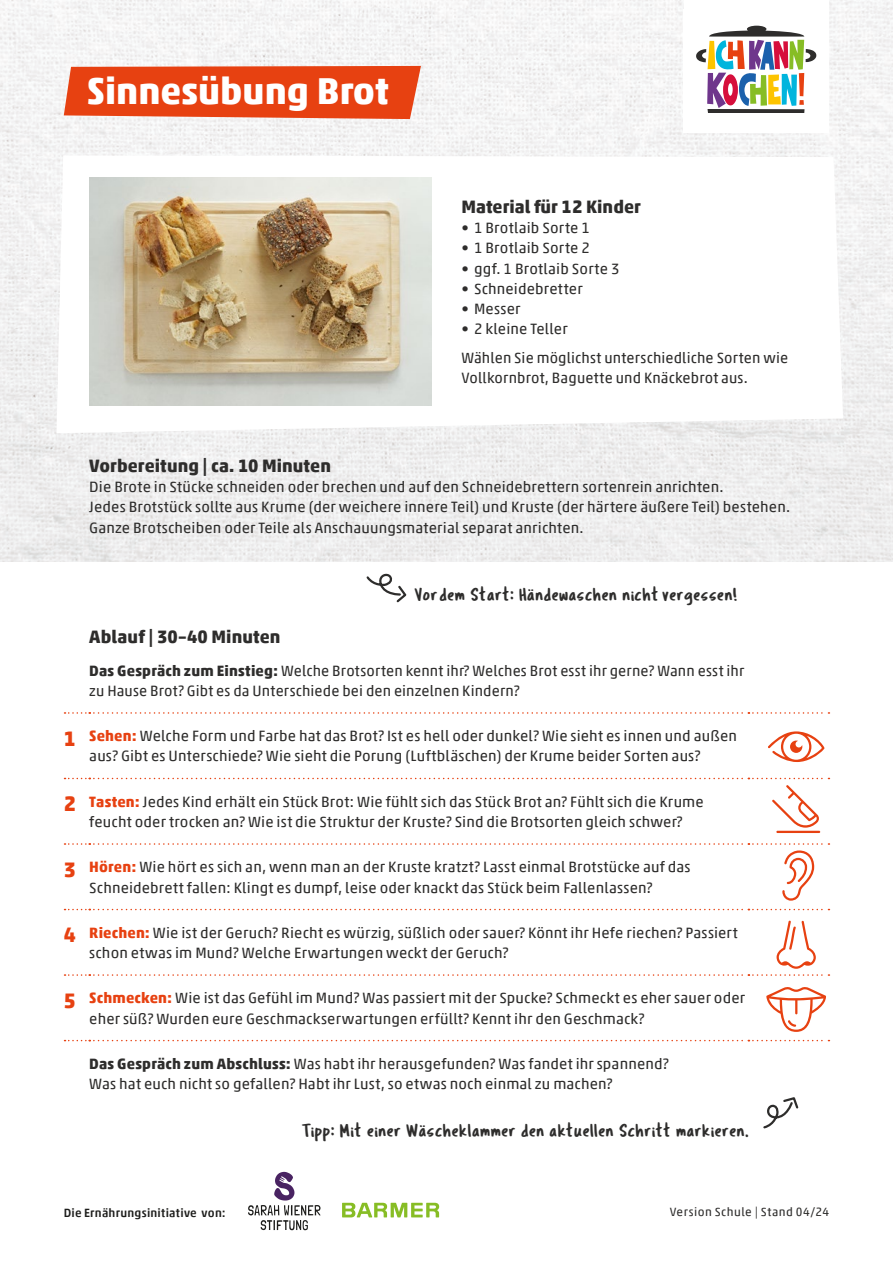
<style>
.page{position:relative;width:893px;height:1263px;background:#fff}
.page>*{position:absolute;margin:0;border:0;box-sizing:border-box;transform-origin:0 0}
.t1{font:700 37.5px "Akko Pro";color:#fff}
.t2{font:18.75px "Tragic Marker";letter-spacing:.025em;color:#2e2d2c}
.t3{font:700 18px "Akko Pro";letter-spacing:.005em;color:#2e2d2c}
.t4{font:15px/20.2px "Akko Pro";letter-spacing:.01em;color:#2e2d2c}
.t5{font:500 12px "Akko Pro";letter-spacing:.02em;color:#1d1d1b}
.t6{font:12px "Akko Pro";letter-spacing:.04em;color:#2e2d2c}
.s1{font-weight:700}
.s2{font-weight:700;font-size:21px;color:#e74111}
.s3{font-weight:700;color:#e74111}
</style>
<div class="page">
<img style="left:0;top:0;width:893px;height:561px">
<svg style="left:56px;top:155px;width:787px;height:278px"></svg>
<svg style="left:763px;top:1097px;width:36px;height:32px"></svg>
<svg style="left:366px;top:573px;width:41px;height:30px"></svg>
<svg style="left:766px;top:987px;width:60px;height:45px"></svg>
<svg style="left:768px;top:731px;width:56px;height:31px"></svg>
<hr style="left:776px;top:831px;width:44px;height:2px;background:#e74111">
<svg style="left:772px;top:785px;width:47px;height:43px"></svg>
<img style="left:89px;top:177px;width:343px;height:228px">
<svg style="left:64px;top:66px;width:357px;height:53px;background:#e74c1f"></svg>
<div style="left:684px;top:0;width:145px;height:131px;background:#fff"></div>
<div style="left:684px;top:9px;width:145px;height:124px;background:#fff"></div>
<svg style="left:696px;top:26px;width:120px;height:87px"></svg>
<svg style="left:65px;top:712px;width:764px;height:2px"></svg>
<svg style="left:65px;top:778px;width:764px;height:1px"></svg>
<svg style="left:65px;top:843px;width:764px;height:58px"></svg>
<svg style="left:65px;top:909px;width:764px;height:1px"></svg>
<svg style="left:65px;top:920px;width:764px;height:56px"></svg>
<svg style="left:65px;top:1040px;width:764px;height:1px"></svg>
<svg style="left:342px;top:1203px;width:97px;height:14px"></svg>
<svg style="left:248px;top:1172px;width:73px;height:58px"></svg>
<h1 class="t1" style="left:87px;top:68px;width:303px">Sinnesübung Brot</h1>
<p class="t3" style="left:461px;top:195px;width:181px">Material für 12 Kinder</p>
<p class="t4" style="left:461px;top:217px;width:130px">• 1 Brotlaib Sorte 1</p>
<p class="t4" style="left:461px;top:238px;width:130px">• 1 Brotlaib Sorte 2</p>
<p class="t4" style="left:461px;top:258px;width:160px">• ggf. 1 Brotlaib Sorte 3</p>
<p class="t4" style="left:461px;top:278px;width:123px">• Schneidebretter</p>
<p class="t4" style="left:461px;top:298px;width:61px">• Messer</p>
<p class="t4" style="left:461px;top:314px;width:328px;line-height:28.8px">• 2 kleine Teller<br>Wählen Sie möglichst unterschiedliche Sorten wie</p>
<p class="t4" style="left:461px;top:368px;width:288px">Vollkornbrot, Baguette und Knäckebrot aus.</p>
<p class="t3" style="left:89px;top:454px;width:243px">Vorbereitung | ca. 10 Minuten</p>
<p class="t4" style="left:89px;top:476px;width:702px">Die Brote in Stücke schneiden oder brechen und auf den Schneidebrettern sortenrein anrichten.<br>Jedes Brotstück sollte aus Krume (der weichere innere Teil) und Kruste (der härtere äußere Teil) bestehen.<br>Ganze Brotscheiben oder Teile als Anschauungsmaterial separat anrichten.</p>
<p class="t3" style="left:89px;top:625px;width:193px">Ablauf | 30–40 Minuten</p>
<p class="t2" style="left:415px;top:582px;width:324px">Vor dem Start: Händewaschen nicht vergessen!</p>
<p class="t4" style="left:89px;top:660px;width:656px"><span class="s1">Das Gespräch zum Einstieg:</span> Welche Brotsorten kennt ihr? Welches Brot esst ihr gerne? Wann esst ihr zu Hause Brot? Gibt es da Unterschiede bei den einzelnen Kindern?</p>
<p class="t4" style="left:89px;top:726px;width:649px;text-indent:-26px"><span class="s2">1</span> <span class="s3">Sehen:</span> Welche Form und Farbe hat das Brot? Ist es hell oder dunkel? Wie sieht es innen und außen aus? Gibt es Unterschiede? Wie sieht die Porung (Luftbläschen) der Krume beider Sorten aus?</p>
<p class="t4" style="left:64px;top:791px;width:641px;text-align:center"><span class="s2">2</span> <span class="s3">Tasten:</span> Jedes Kind erhält ein Stück Brot: Wie fühlt sich das Stück Brot an? Fühlt sich die Krume feucht oder trocken an? Wie ist die Struktur der Kruste? Sind die Brotsorten gleich schwer?</p>
<p class="t4" style="left:89px;top:857px;width:603px;text-indent:-26px"><span class="s2">3</span> <span class="s3">Hören:</span> Wie hört es sich an, wenn man an der Kruste kratzt? Lasst einmal Brotstücke auf das<br>Schneidebrett fallen: Klingt es dumpf, leise oder knackt das Stück beim Fallenlassen?</p>
<p class="t4" style="left:89px;top:922px;width:650px;text-indent:-26px"><span class="s2">4</span> <span class="s3">Riechen:</span> Wie ist der Geruch? Riecht es würzig, süßlich oder sauer? Könnt ihr Hefe riechen? Passiert schon etwas im Mund? Welche Erwartungen weckt der Geruch?</p>
<p class="t4" style="left:89px;top:988px;width:657px;text-indent:-26px"><span class="s2">5</span> <span class="s3">Schmecken:</span> Wie ist das Gefühl im Mund? Was passiert mit der Spucke? Schmeckt es eher sauer oder eher süß? Wurden eure Geschmackserwartungen erfüllt? Kennt ihr den Geschmack?</p>
<p class="t4" style="left:89px;top:1053px;width:581px"><span class="s1">Das Gespräch zum Abschluss:</span> Was habt ihr herausgefunden? Was fandet ihr spannend?<br>Was hat euch nicht so gefallen? Habt ihr Lust, so etwas noch einmal zu machen?</p>
<p class="t5" style="left:64px;top:1206px;width:164px">Die Ernährungsinitiative von:</p>
<p class="t2" style="left:303px;top:1118px;width:448px">Tipp: Mit einer Wäscheklammer den aktuellen Schritt markieren.</p>
<p class="t6" style="left:670px;top:1205px;width:161px">Version Schule | Stand 04/24</p>
</div>
